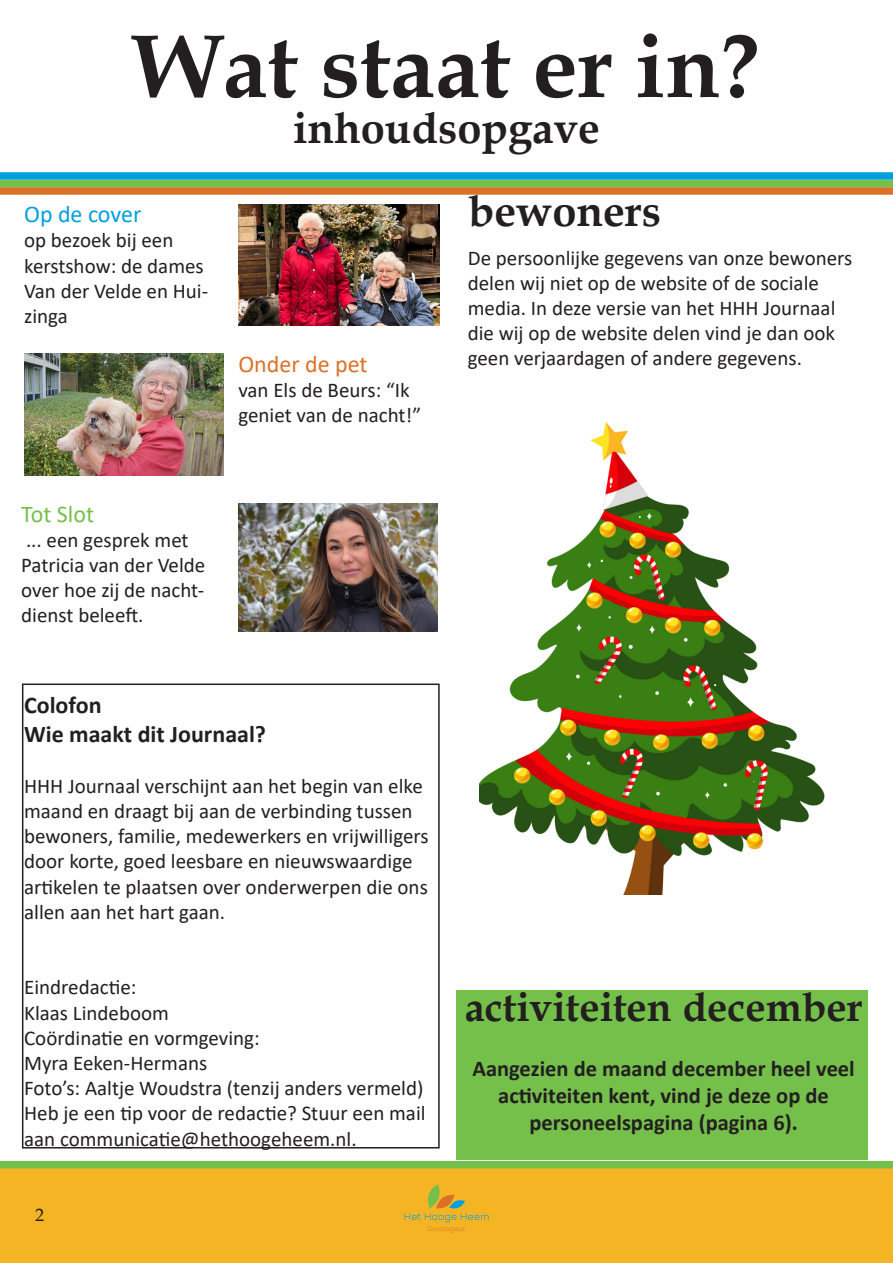
<style>
.page{position:relative;width:893px;height:1263px;background:#fff}
.page>*{position:absolute;margin:0;border:0;box-sizing:border-box;transform-origin:0 0}
.t1{font:700 90px "Book Antiqua";color:#231f20}
.t2{font:700 43.5px "Book Antiqua";color:#231f20}
.t3{font:700 40.5px "Book Antiqua";color:#231f20}
.t4{font:700 24px "Calibri";color:#231f20}
.t5{font:24px "Calibri";color:#dd7027}
.t6{font:24px "Calibri";color:#00a0df}
.t7{font:24px "Calibri";color:#75c04b}
.t8{font:700 22.5px/27px "Calibri";color:#231f20;text-align:center}
.t9{font:21px/25.2px "Calibri";color:#231f20}
.t10{font:18px "Book Antiqua";color:#231f20}
</style>
<div class="page">
<div style="left:0;top:1165px;width:893px;height:98px;background:#f4b424"></div>
<div style="left:0;top:172px;width:893px;height:8px;background:#00a0df"></div>
<div style="left:0;top:187px;width:893px;height:8px;background:#dd7027"></div>
<div style="left:0;top:180px;width:893px;height:7px;background:#75c04b"></div>
<div style="left:0;top:1161px;width:893px;height:7px;background:#75c04b"></div>
<svg style="left:404px;top:1184px;width:84px;height:48px"></svg>
<div style="left:456px;top:990px;width:412px;height:170px;background:#75c04b"></div>
<div style="left:22px;top:683px;width:418px;height:465px;border:2px solid #231f20"></div>
<img style="left:238px;top:204px;width:202px;height:122px">
<img style="left:24px;top:354px;width:199px;height:121px">
<img style="left:479px;top:423px;width:346px;height:472px">
<img style="left:238px;top:503px;width:199px;height:128px">
<p class="t1" style="left:133px;top:5px;width:629px">Wat staat er in?</p>
<p class="t2" style="left:293px;top:99px;width:308px">inhoudsopgave</p>
<p class="t6" style="left:24px;top:197px;width:119px">Op de cover</p>
<p class="t9" style="left:24px;top:227px;width:186px">op bezoek bij een kerstshow: de dames<br>Van der Velde en Hui&shy;zinga</p>
<p class="t5" style="left:238px;top:347px;width:131px">Onder de pet</p>
<p class="t9" style="left:238px;top:377px;width:184px">van Els de Beurs: “Ik geniet van de nacht!”</p>
<p class="t7" style="left:21px;top:497px;width:74px">Tot Slot</p>
<p class="t9" style="left:21px;top:527px;width:186px">... een gesprek met<br>Patricia van der Velde over hoe zij de nacht&shy;dienst beleeft.</p>
<p class="t4" style="left:24px;top:688px;width:79px">Colofon</p>
<p class="t4" style="left:24px;top:717px;width:243px">Wie maakt dit Journaal?</p>
<p class="t9" style="left:24px;top:772px;width:406px">HHH Journaal verschijnt aan het begin van elke maand en draagt bij aan de verbinding tussen bewoners, familie, medewerkers en vrijwilligers door korte, goed leesbare en nieuwswaardige artikelen te plaatsen over onderwerpen die ons allen aan het hart gaan.</p>
<p class="t9" style="left:24px;top:974px;width:114px">Eindredactie:</p>
<p class="t9" style="left:24px;top:999px;width:146px">Klaas Lindeboom</p>
<p class="t9" style="left:24px;top:1024px;width:237px">Coördinatie en vormgeving:</p>
<p class="t9" style="left:24px;top:1050px;width:185px">Myra Eeken-Hermans</p>
<p class="t9" style="left:24px;top:1075px;width:401px">Foto’s: Aaltje Woudstra (tenzij anders vermeld)</p>
<p class="t9" style="left:24px;top:1100px;width:403px">Heb je een tip voor de redactie? Stuur een mail aan communicatie@hethoogeheem.nl.</p>
<p class="t10" style="left:35px;top:1202px;width:10px">2</p>
<p class="t2" style="left:468px;top:182px;width:195px">bewoners</p>
<p class="t9" style="left:468px;top:244px;width:386px">De persoonlijke gegevens van onze bewoners delen wij niet op de website of de sociale media. In deze versie van het HHH Journaal die wij op de website delen vind je dan ook geen verjaardagen of andere gegevens.</p>
<p class="t3" style="left:465px;top:980px;width:399px">activiteiten december</p>
<p class="t8" style="left:472px;top:1055px;width:384px">Aangezien de maand december heel veel activiteiten kent, vind je deze op de</p>
<p class="t8" style="left:529px;top:1109px;width:270px">personeelspagina (pagina 6).</p>
</div>
